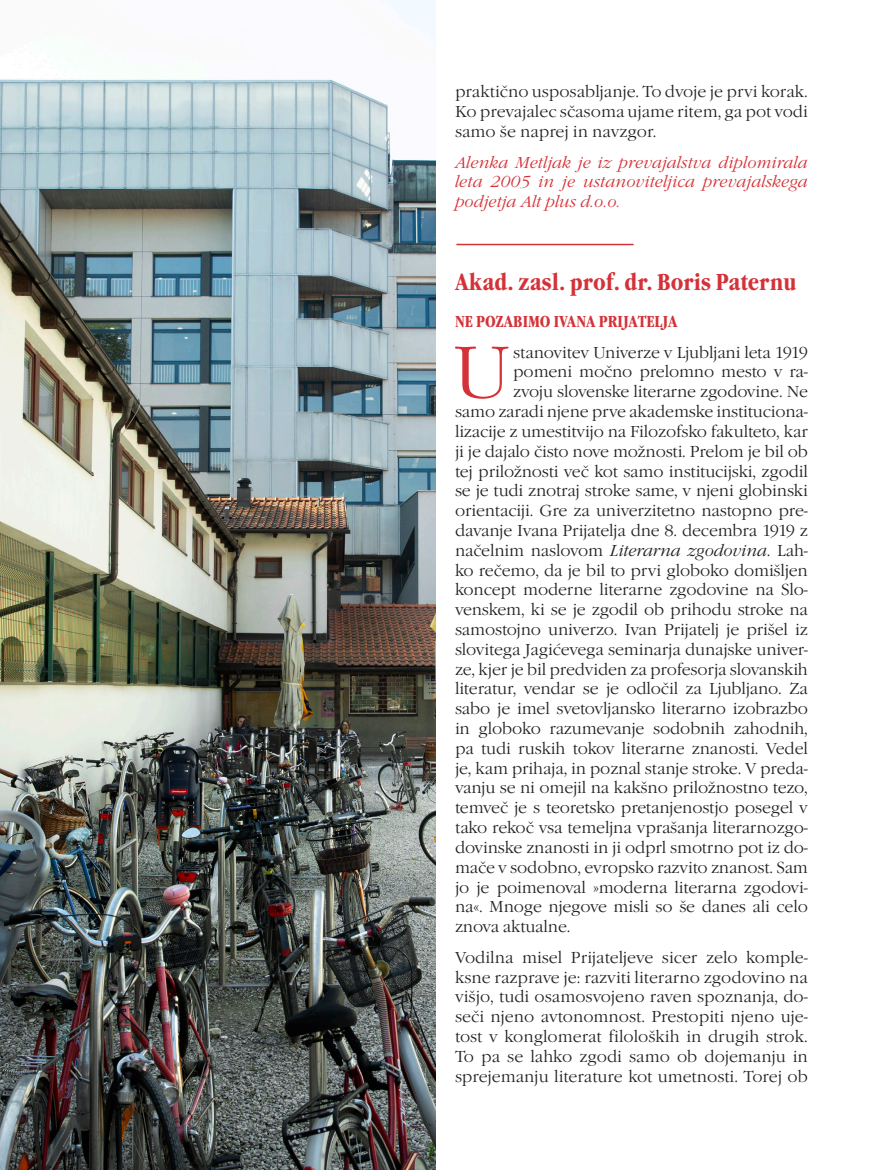
<style>
.page{position:relative;width:893px;height:1170px;background:#fff}
.page>*{position:absolute;margin:0;border:0;box-sizing:border-box;transform-origin:0 0}
.t1{font:75.6px "Garamond Itc TEE Ligh";color:#d43238}
.Zbornik_naslov2{font:700 condensed 24px "Garamond Itc TEE";color:#d43238}
.t2{font:16.5px/19.8px "Garamond Itc TEE Ligh";letter-spacing:-.01em;color:#231f20;text-align:justify}
.t3{font:16.5px/19.8px "Garamond Itc TEE Ligh Ital";color:#d43238;text-align:justify}
.t4{font:700 condensed 16.5px "Garamond Itc TEE";color:#d43238}
.s1{font-family:"Garamond Itc TEE Ligh Ital"}
</style>
<div class="page">
<hr style="left:456px;top:244px;width:178px;height:1px;background:#d43238">
<img style="left:0;top:0;width:436px;height:1169px">
<p class="t2" style="left:455px;top:82px;width:354px">praktično usposabljanje. To dvoje je prvi korak.<br>Ko prevajalec sčasoma ujame ritem, ga pot vodi samo še naprej in navzgor.</p>
<p class="t3" style="left:455px;top:152px;width:354px">Alenka Metljak je iz prevajalstva diplomirala leta 2005 in je ustanoviteljica prevajalskega podjetja Alt plus d.o.o.</p>
<p class="Zbornik_naslov2" style="left:455px;top:268px;width:343px">Akad. zasl. prof. dr. Boris Paternu</p>
<p class="t4" style="left:455px;top:312px;width:224px">NE POZABIMO IVANA PRIJATELJA</p>
<p class="t1" style="left:452px;top:330px;width:61px">U</p>
<p class="t2" style="left:513px;top:342px;width:296px">stanovitev Univerze v Ljubljani leta 1919</p>
<p class="t2" style="left:513px;top:362px;width:296px">pomeni močno prelomno mesto v ra-</p>
<p class="t2" style="left:513px;top:382px;width:296px">zvoju slovenske literarne zgodovine. Ne</p>
<p class="t2" style="left:455px;top:402px;width:354px">samo zaradi njene prve akademske instituciona-</p>
<p class="t2" style="left:455px;top:422px;width:354px">lizacije z umestitvijo na Filozofsko fakulteto, kar</p>
<p class="t2" style="left:455px;top:441px;width:354px">ji je dajalo čisto nove možnosti. Prelom je bil ob</p>
<p class="t2" style="left:455px;top:461px;width:354px">tej priložnosti več kot samo institucijski, zgodil</p>
<p class="t2" style="left:455px;top:481px;width:354px">se je tudi znotraj stroke same, v njeni globinski</p>
<p class="t2" style="left:455px;top:501px;width:354px">orientaciji. Gre za univerzitetno nastopno pre-</p>
<p class="t2" style="left:455px;top:521px;width:354px">davanje Ivana Prijatelja dne 8. decembra 1919 z</p>
<p class="t2" style="left:455px;top:540px;width:354px">načelnim naslovom <span class="s1">Literarna zgodovina</span>. Lah-</p>
<p class="t2" style="left:455px;top:560px;width:354px">ko rečemo, da je bil to prvi globoko domišljen</p>
<p class="t2" style="left:455px;top:580px;width:354px">koncept moderne literarne zgodovine na Slo-</p>
<p class="t2" style="left:455px;top:600px;width:354px">venskem, ki se je zgodil ob prihodu stroke na</p>
<p class="t2" style="left:455px;top:620px;width:354px">samostojno univerzo. Ivan Prijatelj je prišel iz</p>
<p class="t2" style="left:455px;top:639px;width:354px">slovitega Jagićevega seminarja dunajske univer-</p>
<p class="t2" style="left:455px;top:659px;width:354px">ze, kjer je bil predviden za profesorja slovanskih</p>
<p class="t2" style="left:455px;top:679px;width:354px">literatur, vendar se je odločil za Ljubljano. Za</p>
<p class="t2" style="left:455px;top:699px;width:354px">sabo je imel svetovljansko literarno izobrazbo</p>
<p class="t2" style="left:455px;top:719px;width:354px">in globoko razumevanje sodobnih zahodnih,</p>
<p class="t2" style="left:455px;top:738px;width:354px">pa tudi ruskih tokov literarne znanosti. Vedel</p>
<p class="t2" style="left:455px;top:758px;width:354px">je, kam prihaja, in poznal stanje stroke. V preda-</p>
<p class="t2" style="left:455px;top:778px;width:354px">vanju se ni omejil na kakšno priložnostno tezo,</p>
<p class="t2" style="left:455px;top:798px;width:354px">temveč je s teoretsko pretanjenostjo posegel v</p>
<p class="t2" style="left:455px;top:818px;width:354px">tako rekoč vsa temeljna vprašanja literarnozgo-</p>
<p class="t2" style="left:455px;top:837px;width:354px">dovinske znanosti in ji odprl smotrno pot iz do-</p>
<p class="t2" style="left:455px;top:857px;width:354px">mače v sodobno, evropsko razvito znanost. Sam</p>
<p class="t2" style="left:455px;top:877px;width:354px">jo je poimenoval »moderna literarna zgodovi-</p>
<p class="t2" style="left:455px;top:897px;width:354px">na«. Mnoge njegove misli so še danes ali celo</p>
<p class="t2" style="left:455px;top:917px;width:117px">znova aktualne.</p>
<p class="t2" style="left:455px;top:947px;width:354px">Vodilna misel Prijateljeve sicer zelo komple&shy;ksne razprave je: razviti literarno zgodovino na višjo, tudi osamosvojeno raven spoznanja, do&shy;seči njeno avtonomnost. Prestopiti njeno uje&shy;tost v konglomerat filoloških in drugih strok.<br>To pa se lahko zgodi samo ob dojemanju in sprejemanju literature kot umetnosti. Torej ob</p>
</div>
